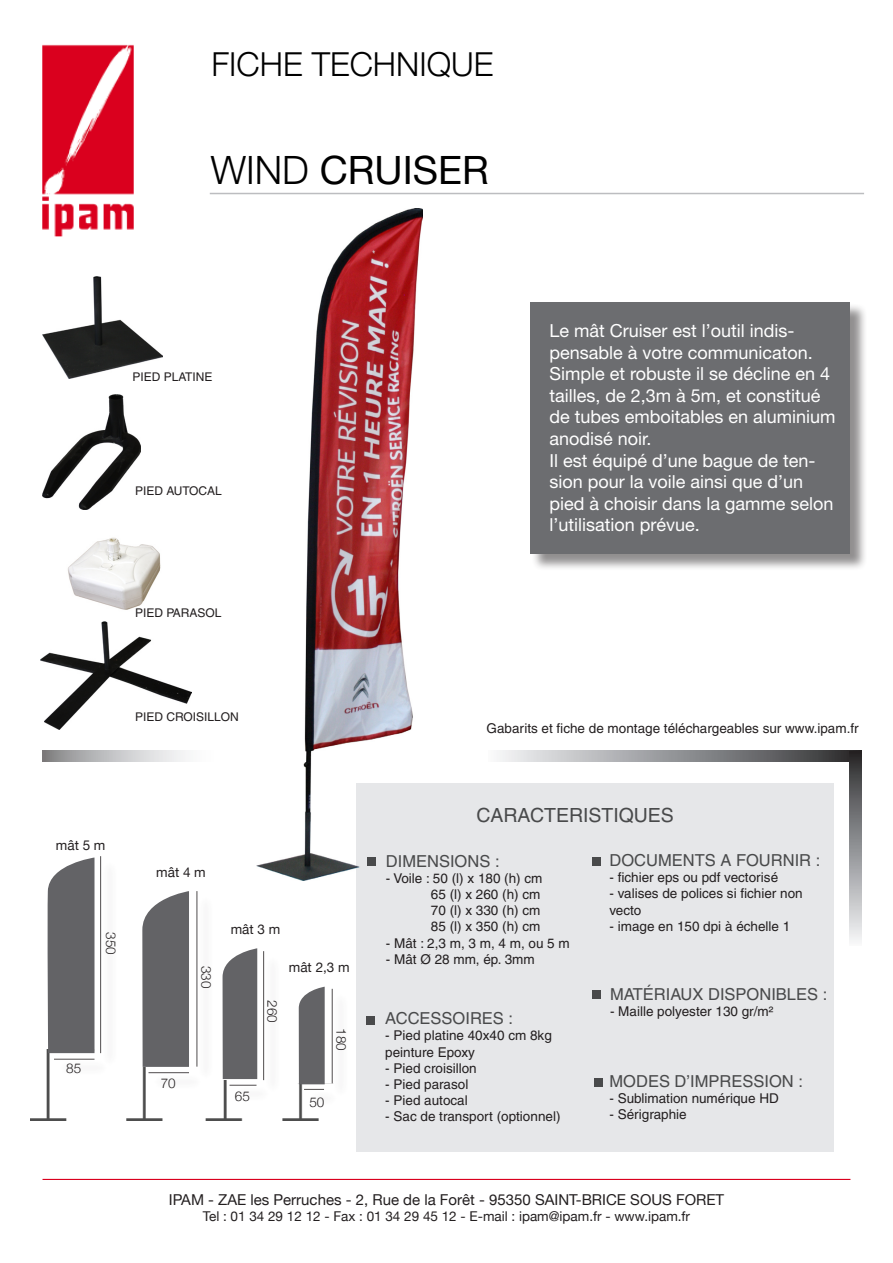
<style>
.page{position:relative;width:893px;height:1263px;background:#fff}
.page>*{position:absolute;margin:0;border:0;box-sizing:border-box;transform-origin:0 0}
.t1{font:39px "Helvetica Neue";color:#000}
.t2{font:300 33px "Helvetica Neue";color:#000}
.t3{font:19.5px "Helvetica";color:#494a4b}
.t4{font:18px/21.6px "Helvetica Neue LT";color:#fff}
.t5{font:16.5px "Helvetica";color:#494a4b}
.t6{font:15px "Helvetica Neue";color:#231f20}
.t7{font:13.5px/16.2px "Helvetica";color:#231f20}
.t8{font:13.5px "Helvetica Neue";color:#231f20}
.t9{font:300 13.5px "Helvetica Neue";color:#231f20}
.t10{font:12px "Helvetica";color:#231f20}
.s1{font-weight:300}
</style>
<div class="page">
<div style="left:531px;top:302px;width:336px;height:269px;background:#231f20;opacity:.5"></div>
<div style="left:530px;top:302px;width:320px;height:252px;background:#6c6d70"></div>
<div style="left:356px;top:783px;width:477px;height:369px;background:#e6e7e9"></div>
<svg style="left:499px;top:750px;width:362px;height:11px"></svg>
<svg style="left:850px;top:752px;width:11px;height:189px"></svg>
<svg style="left:43px;top:750px;width:142px;height:11px"></svg>
<hr style="left:43px;top:1179px;width:807px;height:1px;background:#da001e">
<div style="left:366px;top:1016px;width:9px;height:8px;background:#494a4b"></div>
<div style="left:592px;top:857px;width:9px;height:9px;background:#494a4b"></div>
<div style="left:594px;top:1078px;width:9px;height:9px;background:#494a4b"></div>
<div style="left:593px;top:990px;width:8px;height:9px;background:#494a4b"></div>
<img style="left:42px;top:44px;width:92px;height:193px">
<hr style="left:210px;top:193px;width:654px;height:1px;background:#bcbdc0">
<img style="left:31px;top:880px;width:302px;height:241px">
<div style="left:197px;top:892px;width:18px;height:189px;background:#fbfbfb"></div>
<hr style="left:197px;top:891px;width:1px;height:176px;background:#231f20">
<div style="left:264px;top:952px;width:17px;height:142px;background:#fbfbfb"></div>
<hr style="left:263px;top:951px;width:1px;height:129px;background:#231f20">
<div style="left:55px;top:1059px;width:54px;height:18px;background:#fcfcfc"></div>
<hr style="left:54px;top:1059px;width:40px;height:1px;background:#231f20">
<div style="left:149px;top:1073px;width:54px;height:17px;background:#fcfcfc"></div>
<hr style="left:148px;top:1072px;width:41px;height:1px;background:#231f20">
<div style="left:230px;top:1085px;width:41px;height:18px;background:#fdfdfd"></div>
<svg style="left:230px;top:1085px;width:26px;height:1px"></svg>
<div style="left:305px;top:1090px;width:33px;height:17px;background:#fdfdfd"></div>
<img style="left:256px;top:209px;width:166px;height:671px">
<img style="left:43px;top:277px;width:119px;height:101px">
<img style="left:43px;top:395px;width:98px;height:114px">
<img style="left:68px;top:537px;width:93px;height:73px">
<img style="left:40px;top:621px;width:151px;height:108px">
<div style="left:27px;top:854px;width:76px;height:195px;background:#fff"></div>
<div style="left:135px;top:885px;width:59px;height:182px;background:#fff"></div>
<svg style="left:219px;top:940px;width:42px;height:139px"></svg>
<div style="left:290px;top:980px;width:48px;height:103px;background:#fff"></div>
<svg style="left:47px;top:857px;width:47px;height:196px"></svg>
<svg style="left:142px;top:891px;width:47px;height:176px"></svg>
<div style="left:223px;top:948px;width:34px;height:131px;background:#636366"></div>
<svg style="left:299px;top:987px;width:26px;height:103px"></svg>
<div style="left:333px;top:989px;width:17px;height:108px;background:#fbfbfb"></div>
<hr style="left:332px;top:989px;width:1px;height:94px;background:#231f20">
<div style="left:101px;top:857px;width:17px;height:210px;background:#fbfbfb"></div>
<hr style="left:100px;top:856px;width:1px;height:197px;background:#231f20">
<p class="t2" style="left:212px;top:44px;width:283px">FICHE TECHNIQUE</p>
<p class="t1" style="left:211px;top:147px;width:279px"><span class="s1">WIND</span> CRUISER</p>
<p class="t10" style="left:132px;top:370px;width:81px">PIED PLATINE</p>
<p class="t10" style="left:135px;top:484px;width:88px">PIED AUTOCAL</p>
<p class="t10" style="left:135px;top:606px;width:88px">PIED PARASOL</p>
<p class="t4" style="left:549px;top:319px;width:288px">Le mât Cruiser est l’outil indis&shy;pensable à votre communicaton.<br>Simple et robuste il se décline en 4 tailles, de 2,3m à 5m, et constitué de tubes emboitables en aluminium anodisé noir.</p>
<p class="t4" style="left:549px;top:449px;width:286px">Il est équipé d’une bague de ten&shy;sion pour la voile ainsi que d’un pied à choisir dans la gamme selon l’utilisation prévue.</p>
<p class="t10" style="left:135px;top:710px;width:105px">PIED CROISILLON</p>
<p class="t7" style="left:487px;top:720px;width:374px">Gabarits et fiche de montage téléchargeables sur www.ipam.fr</p>
<p class="t8" style="left:56px;top:837px;width:51px">mât 5 m</p>
<p class="t9" style="left:119px;top:932px;width:24px;rotate:90deg">350</p>
<p class="t9" style="left:66px;top:1060px;width:17px">85</p>
<p class="t8" style="left:156px;top:864px;width:51px">mât 4 m</p>
<p class="t9" style="left:215px;top:966px;width:24px;rotate:90deg">330</p>
<p class="t9" style="left:161px;top:1075px;width:17px">70</p>
<p class="t8" style="left:231px;top:921px;width:51px">mât 3 m</p>
<p class="t9" style="left:281px;top:1000px;width:24px;rotate:90deg">260</p>
<p class="t8" style="left:289px;top:959px;width:62px">mât 2,3 m</p>
<p class="t9" style="left:349px;top:1028px;width:24px;rotate:90deg">180</p>
<p class="t9" style="left:235px;top:1087px;width:17px">65</p>
<p class="t9" style="left:309px;top:1094px;width:17px">50</p>
<p class="t3" style="left:476px;top:804px;width:199px">CARACTERISTIQUES</p>
<p class="t5" style="left:386px;top:851px;width:115px">DIMENSIONS :</p>
<p class="t7" style="left:386px;top:870px;width:158px">- Voile : 50 (l) x 180 (h) cm</p>
<p class="t7" style="left:431px;top:886px;width:111px">65 (l) x 260 (h) cm</p>
<p class="t7" style="left:431px;top:902px;width:111px">70 (l) x 330 (h) cm</p>
<p class="t7" style="left:431px;top:918px;width:111px">85 (l) x 350 (h) cm</p>
<p class="t7" style="left:386px;top:935px;width:185px">- Mât : 2,3 m, 3 m, 4 m, ou 5 m</p>
<p class="t7" style="left:386px;top:951px;width:150px">- Mât Ø 28 mm, ép. 3mm</p>
<p class="t5" style="left:385px;top:1009px;width:129px">ACCESSOIRES :</p>
<p class="t7" style="left:385px;top:1027px;width:168px">- Pied platine 40x40 cm 8kg</p>
<p class="t7" style="left:385px;top:1044px;width:91px">peinture Epoxy</p>
<p class="t7" style="left:385px;top:1060px;width:93px">- Pied croisillon</p>
<p class="t7" style="left:385px;top:1076px;width:85px">- Pied parasol</p>
<p class="t7" style="left:385px;top:1092px;width:84px">- Pied autocal</p>
<p class="t7" style="left:385px;top:1108px;width:177px">- Sac de transport (optionnel)</p>
<p class="t5" style="left:609px;top:850px;width:212px">DOCUMENTS A FOURNIR :</p>
<p class="t7" style="left:609px;top:869px;width:170px">- fichier eps ou pdf vectorisé</p>
<p class="t7" style="left:609px;top:885px;width:195px">- valises de polices si fichier non vecto</p>
<p class="t7" style="left:609px;top:918px;width:182px">- image en 150 dpi à échelle 1</p>
<p class="t5" style="left:610px;top:984px;width:219px">MATÉRIAUX DISPONIBLES :</p>
<p class="t7" style="left:610px;top:1003px;width:165px">- Maille polyester 130 gr/m²</p>
<p class="t5" style="left:609px;top:1072px;width:195px">MODES D’IMPRESSION :</p>
<p class="t7" style="left:609px;top:1090px;width:171px">- Sublimation numérique HD</p>
<p class="t7" style="left:609px;top:1106px;width:79px">- Sérigraphie</p>
<p class="t6" style="left:169px;top:1190px;width:557px">IPAM - ZAE les Perruches - 2, Rue de la Forêt - 95350 SAINT-BRICE SOUS FORET</p>
<p class="t8" style="left:203px;top:1208px;width:489px">Tel : 01 34 29 12 12 - Fax : 01 34 29 45 12 - E-mail : ipam@ipam.fr - www.ipam.fr</p>
</div>
